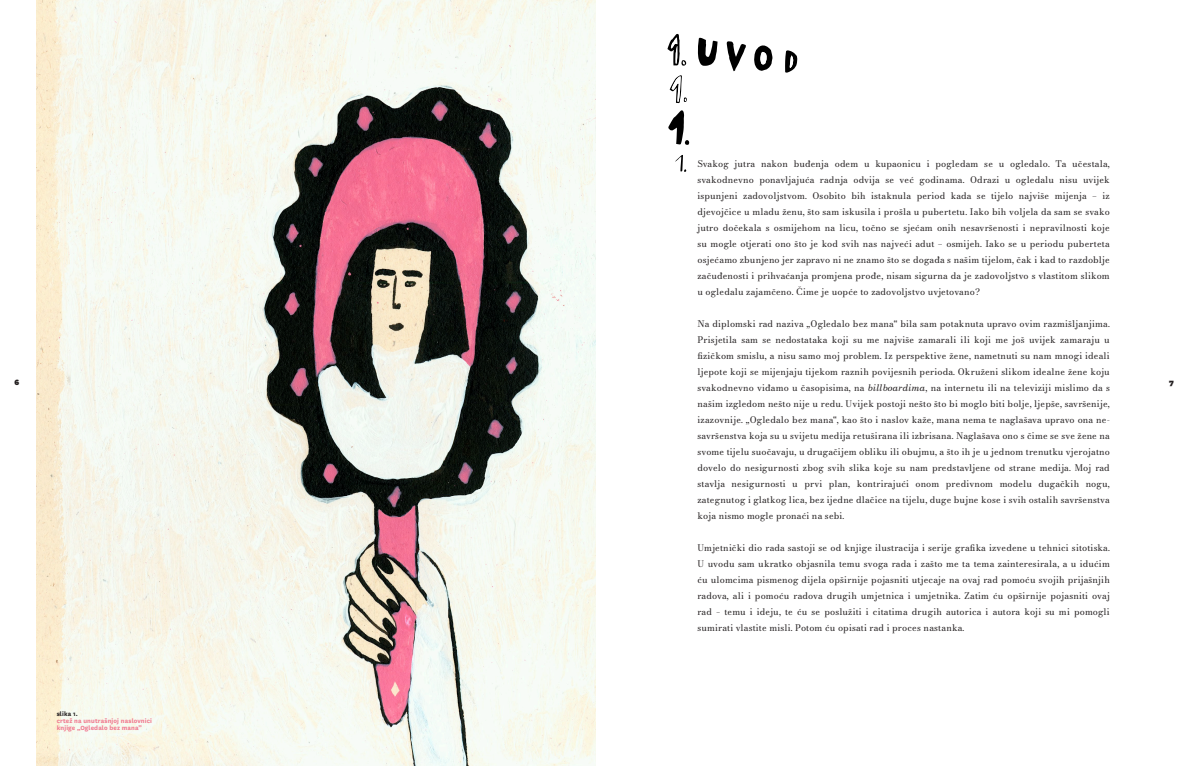
<style>
.page{position:relative;width:1191px;height:766px;background:#fff}
.page>*{position:absolute;margin:0;border:0;box-sizing:border-box;transform-origin:0 0}
.t1{font:9px/16px "Bodoni Moda 06";letter-spacing:.02em;color:#231f20;text-align:justify}
.t2{font:900 9px "National";color:#231f20}
.t3{font:700 7px "National";letter-spacing:.02em;color:#f0788e}
.t4{font:700 7px "National";letter-spacing:.02em;color:#231f20}
.s1{font-style:italic}
</style>
<div class="page">
<svg style="left:668px;top:110px;width:21px;height:35px"></svg>
<svg style="left:675px;top:155px;width:11px;height:17px"></svg>
<svg style="left:667px;top:34px;width:19px;height:32px"></svg>
<svg style="left:669px;top:75px;width:18px;height:28px"></svg>
<svg style="left:697px;top:38px;width:20px;height:28px"></svg>
<svg style="left:726px;top:41px;width:20px;height:30px"></svg>
<svg style="left:754px;top:45px;width:18px;height:26px"></svg>
<svg style="left:785px;top:50px;width:12px;height:23px"></svg>
<img style="left:36px;top:0;width:559px;height:765px">
<p class="t1" style="left:697px;top:155px;width:414px">Svakog jutra nakon buđenja odem u kupaonicu i pogledam se u ogledalo. Ta učestala,</p>
<p class="t1" style="left:697px;top:171px;width:414px">svakodnevno ponavljajuća radnja odvija se već godinama. Odrazi u ogledalu nisu uvijek</p>
<p class="t1" style="left:697px;top:187px;width:414px">ispunjeni zadovoljstvom. Osobito bih istaknula period kada se tijelo najviše mijenja – iz</p>
<p class="t1" style="left:697px;top:203px;width:414px">djevojčice u mladu ženu, što sam iskusila i prošla u pubertetu. Iako bih voljela da sam se svako jutro dočekala s osmijehom na licu, točno se sjećam onih nesavršenosti i nepravilnosti koje su mogle otjerati ono što je kod svih nas najveći adut – osmijeh. Iako se u periodu puberteta</p>
<p class="t1" style="left:697px;top:251px;width:414px">osjećamo zbunjeno jer zapravo ni ne znamo što se događa s našim tijelom, čak i kad to razdoblje začuđenosti i prihvaćanja promjena prođe, nisam sigurna da je zadovoljstvo s vlastitom slikom u ogledalu zajamčeno. Čime je uopće to zadovoljstvo uvjetovano?</p>
<p class="t1" style="left:697px;top:315px;width:414px">Na diplomski rad naziva „Ogledalo bez mana“ bila sam potaknuta upravo ovim razmišljanjima.</p>
<p class="t1" style="left:697px;top:331px;width:414px">Prisjetila sam se nedostataka koji su me najviše zamarali ili koji me još uvijek zamaraju u fizičkom smislu, a nisu samo moj problem. Iz perspektive žene, nametnuti su nam mnogi ideali ljepote koji se mijenjaju tijekom raznih povijesnih perioda. Okruženi slikom idealne žene koju svakodnevno viđamo u časopisima, na <span class="s1">billboardima</span>, na internetu ili na televiziji mislimo da s našim izgledom nešto nije u redu. Uvijek postoji nešto što bi moglo biti bolje, ljepše, savršenije, izazovnije. „Ogledalo bez mana“, kao što i naslov kaže, mana nema te naglašava upravo ona ne&shy;savršenstva koja su u svijetu medija retuširana ili izbrisana. Naglašava ono s čime se sve žene na svome tijelu suočavaju, u drugačijem obliku ili obujmu, a što ih je u jednom trenutku vjerojatno dovelo do nesigurnosti zbog svih slika koje su nam predstavljene od strane medija. Moj rad</p>
<p class="t1" style="left:697px;top:475px;width:414px">stavlja nesigurnosti u prvi plan, kontrirajući onom predivnom modelu dugačkih nogu,</p>
<p class="t1" style="left:697px;top:491px;width:414px">zategnutog i glatkog lica, bez ijedne dlačice na tijelu, duge bujne kose i svih ostalih savršenstva koja nismo mogle pronaći na sebi.</p>
<p class="t1" style="left:697px;top:539px;width:414px">Umjetnički dio rada sastoji se od knjige ilustracija i serije grafika izvedene u tehnici sitotiska.<br>U uvodu sam ukratko objasnila temu svoga rada i zašto me ta tema zainteresirala, a u idućim ću ulomcima pismenog dijela opširnije pojasniti utjecaje na ovaj rad pomoću svojih prijašnjih</p>
<p class="t1" style="left:697px;top:587px;width:414px">radova, ali i pomoću radova drugih umjetnica i umjetnika. Zatim ću opširnije pojasniti ovaj</p>
<p class="t1" style="left:697px;top:603px;width:414px">rad − temu i ideju, te ću se poslužiti i citatima drugih autorica i autora koji su mi pomogli</p>
<p class="t1" style="left:697px;top:619px;width:268px">sumirati vlastite misli. Potom ću opisati rad i proces nastanka.</p>
<p class="t2" style="left:14px;top:375px;width:6px">6</p>
<p class="t2" style="left:1169px;top:376px;width:6px">7</p>
<p class="t4" style="left:57px;top:708px;width:23px">slika 1.</p>
<p class="t3" style="left:57px;top:715px;width:97px">crtež na unutrašnjoj naslovnici</p>
<p class="t3" style="left:57px;top:722px;width:87px">knjige „Ogledalo bez mana”</p>
</div>
